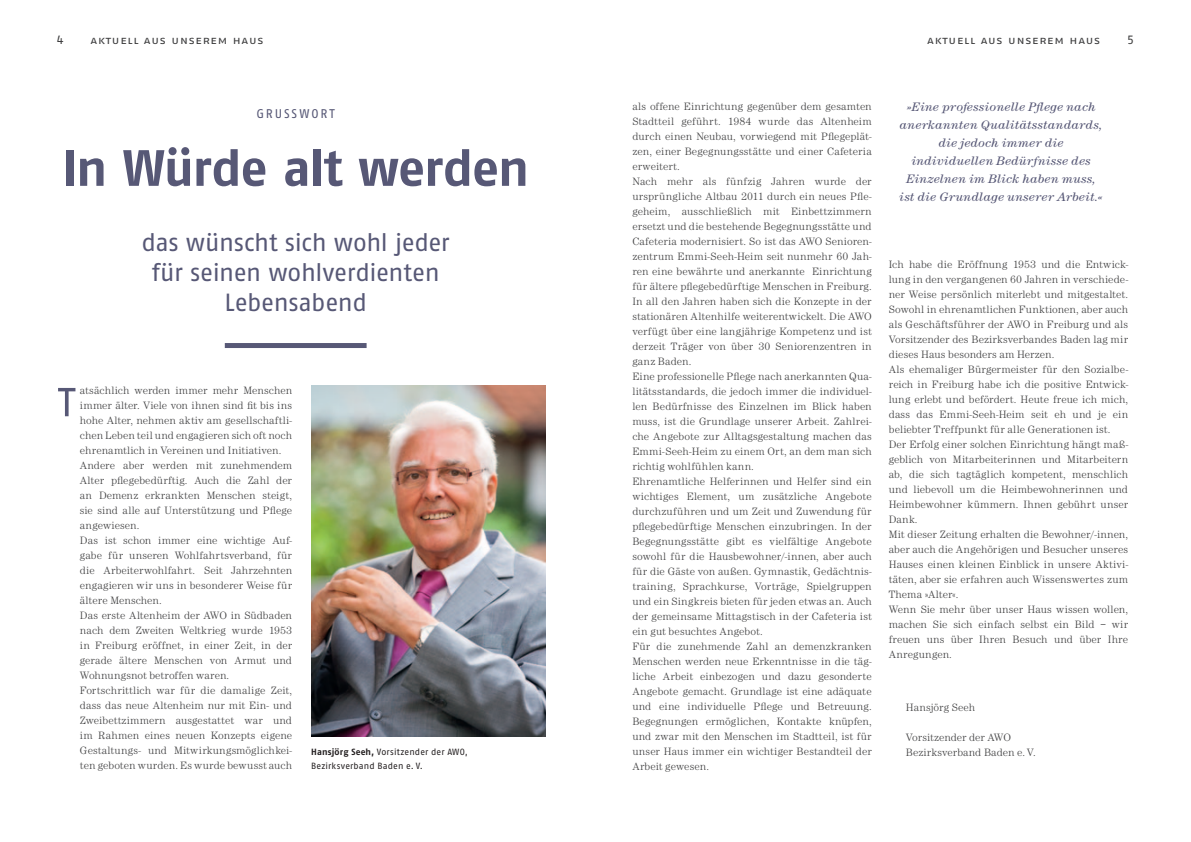
<style>
.page{position:relative;width:1191px;height:842px;background:#fff}
.page>*{position:absolute;margin:0;border:0;box-sizing:border-box;transform-origin:0 0}
.t1{font:50.9px "Fago No Bold Tf";letter-spacing:-.025em;color:#575876}
.t2{font:24.8px/30px "Fago No";letter-spacing:-.02em;color:#575876;text-align:center}
.t3{font:italic 12.7px/18px "Century EF";letter-spacing:.015em;color:#575876;text-align:center}
.t4{font:12.6px "Fago No Regular Tf";letter-spacing:.15em;color:#575876}
.t5{font:12px "Fago No Regular Tf";color:#3e3e3f}
.t6{font:300 11px/15px "Century EF";letter-spacing:.01em;color:#3e3e3f}
.t7{font:11px "Fago Ex Regular Caps";letter-spacing:.07em;color:#3e3e3f}
.t8{font:9px/14px "Fago No";letter-spacing:.01em;color:#231f20}
.s1{font-weight:700}
</style>
<div class="page">
<img style="left:311px;top:386px;width:235px;height:350px">
<div style="left:225px;top:343px;width:141px;height:5px;background:#575876"></div>
<svg style="left:58px;top:388px;width:17px;height:28px"></svg>
<p class="t5" style="left:57px;top:33px;width:8px">4</p>
<p class="t7" style="left:90px;top:34px;width:175px">aktuell aus unserem haus</p>
<p class="t7" style="left:927px;top:34px;width:175px">aktuell aus unserem haus</p>
<p class="t5" style="left:1127px;top:33px;width:8px">5</p>
<p class="t4" style="left:256px;top:106px;width:80px">GRUSSWORT</p>
<h1 class="t1" style="left:62px;top:138px;width:468px">In Würde alt werden</h1>
<h2 class="t2" style="left:141px;top:227px;width:310px">das wünscht sich wohl jeder für seinen wohlverdienten<br>Lebensabend</h2>
<p class="t6" style="left:80px;top:383px;width:214px">atsächlich werden immer mehr Menschen immer älter. Viele von ihnen sind fit bis ins hohe Alter, nehmen aktiv am gesellschaftli&shy;chen Leben teil und engagieren sich oft noch ehrenamtlich in Vereinen und Initiativen.<br>Andere aber werden mit zunehmendem Alter pflegebedürftig. Auch die Zahl der an Demenz erkrankten Menschen steigt, sie sind alle auf Unterstützung und Pflege angewiesen.<br>Das ist schon immer eine wichtige Auf&shy;gabe für unseren Wohlfahrtsverband, für die Arbeiterwohlfahrt. Seit Jahrzehnten engagieren wir uns in besonderer Weise für ältere Menschen.<br>Das erste Altenheim der AWO in Südbaden nach dem Zweiten Weltkrieg wurde 1953 in Freiburg eröffnet, in einer Zeit, in der gerade ältere Menschen von Armut und Wohnungsnot betroffen waren.<br>Fortschrittlich war für die damalige Zeit, dass das neue Altenheim nur mit Ein- und Zweibettzimmern ausgestattet war und im Rahmen eines neuen Konzepts eigene Gestaltungs- und Mitwirkungsmöglichkei&shy;ten geboten wurden. Es wurde bewusst auch</p>
<p class="t8" style="left:311px;top:744px;width:158px"><span class="s1">Hansjörg Seeh,</span> Vorsitzender der AWO,<br>Bezirksverband Baden e. V.</p>
<p class="t6" style="left:632px;top:98px;width:241px">als offene Einrichtung gegenüber dem gesamten Stadtteil geführt. 1984 wurde das Altenheim durch einen Neubau, vorwiegend mit Pflegeplät&shy;zen, einer Begegnungsstätte und einer Cafeteria erweitert.<br>Nach mehr als fünfzig Jahren wurde der ursprüngliche Altbau 2011 durch ein neues Pfle&shy;geheim, ausschließlich mit Einbettzimmern ersetzt und die bestehende Begegnungsstätte und Cafeteria modernisiert. So ist das AWO Senioren&shy;zentrum Emmi-Seeh-Heim seit nunmehr 60 Jah&shy;ren eine bewährte und anerkannte Einrichtung für ältere pflegebedürftige Menschen in Freiburg.<br>In all den Jahren haben sich die Konzepte in der stationären Altenhilfe weiterentwickelt. Die AWO verfügt über eine langjährige Kompetenz und ist derzeit Träger von über 30 Seniorenzentren in ganz Baden.<br>Eine professionelle Pflege nach anerkannten Qua&shy;litätsstandards, die jedoch immer die individuel&shy;len Bedürfnisse des Einzelnen im Blick haben muss, ist die Grundlage unserer Arbeit. Zahlrei&shy;che Angebote zur Alltagsgestaltung machen das Emmi-Seeh-Heim zu einem Ort, an dem man sich richtig wohlfühlen kann.<br>Ehrenamtliche Helferinnen und Helfer sind ein wichtiges Element, um zusätzliche Angebote durchzuführen und um Zeit und Zuwendung für pflegebedürftige Menschen einzubringen. In der Begegnungsstätte gibt es vielfältige Angebote sowohl für die Hausbewohner/-innen, aber auch für die Gäste von außen. Gymnastik, Gedächtnis&shy;training, Sprachkurse, Vorträge, Spielgruppen und ein Singkreis bieten für jeden etwas an. Auch der gemeinsame Mittagstisch in der Cafeteria ist ein gut besuchtes Angebot.<br>Für die zunehmende Zahl an demenzkranken Menschen werden neue Erkenntnisse in die täg&shy;liche Arbeit einbezogen und dazu gesonderte Angebote gemacht. Grundlage ist eine adäquate und eine individuelle Pflege und Betreuung.<br>Begegnungen ermöglichen, Kontakte knüpfen, und zwar mit den Menschen im Stadtteil, ist für unser Haus immer ein wichtiger Bestandteil der Arbeit gewesen.</p>
<p class="t3" style="left:899px;top:98px;width:205px">»Eine professionelle Pflege nach anerkannten Qualitätsstandards, die jedoch immer die individuellen Bedürfnisse des<br>Einzelnen im Blick haben muss, ist die Grundlage unserer Arbeit.«</p>
<p class="t6" style="left:888px;top:257px;width:241px">Ich habe die Eröffnung 1953 und die Entwick&shy;lung in den vergangenen 60 Jahren in verschiede&shy;ner Weise persönlich miterlebt und mitgestaltet.<br>Sowohl in ehrenamtlichen Funktionen, aber auch als Geschäftsführer der AWO in Freiburg und als Vorsitzender des Bezirksverbandes Baden lag mir dieses Haus besonders am Herzen.<br>Als ehemaliger Bürgermeister für den Sozialbe&shy;reich in Freiburg habe ich die positive Entwick&shy;lung erlebt und befördert. Heute freue ich mich, dass das Emmi-Seeh-Heim seit eh und je ein beliebter Treffpunkt für alle Generationen ist.<br>Der Erfolg einer solchen Einrichtung hängt maß&shy;geblich von Mitarbeiterinnen und Mitarbeitern ab, die sich tagtäglich kompetent, menschlich und liebevoll um die Heimbewohnerinnen und Heimbewohner kümmern. Ihnen gebührt unser Dank.<br>Mit dieser Zeitung erhalten die Bewohner/-innen, aber auch die Angehörigen und Besucher unseres Hauses einen kleinen Einblick in unsere Aktivi&shy;täten, aber sie erfahren auch Wissenswertes zum Thema »Alter«.<br>Wenn Sie mehr über unser Haus wissen wollen, machen Sie sich einfach selbst ein Bild – wir freuen uns über Ihren Besuch und über Ihre Anregungen.</p>
<p class="t6" style="left:905px;top:700px;width:71px">Hansjörg Seeh</p>
<p class="t6" style="left:905px;top:730px;width:131px">Vorsitzender der AWO<br>Bezirksverband Baden e. V.</p>
</div>
